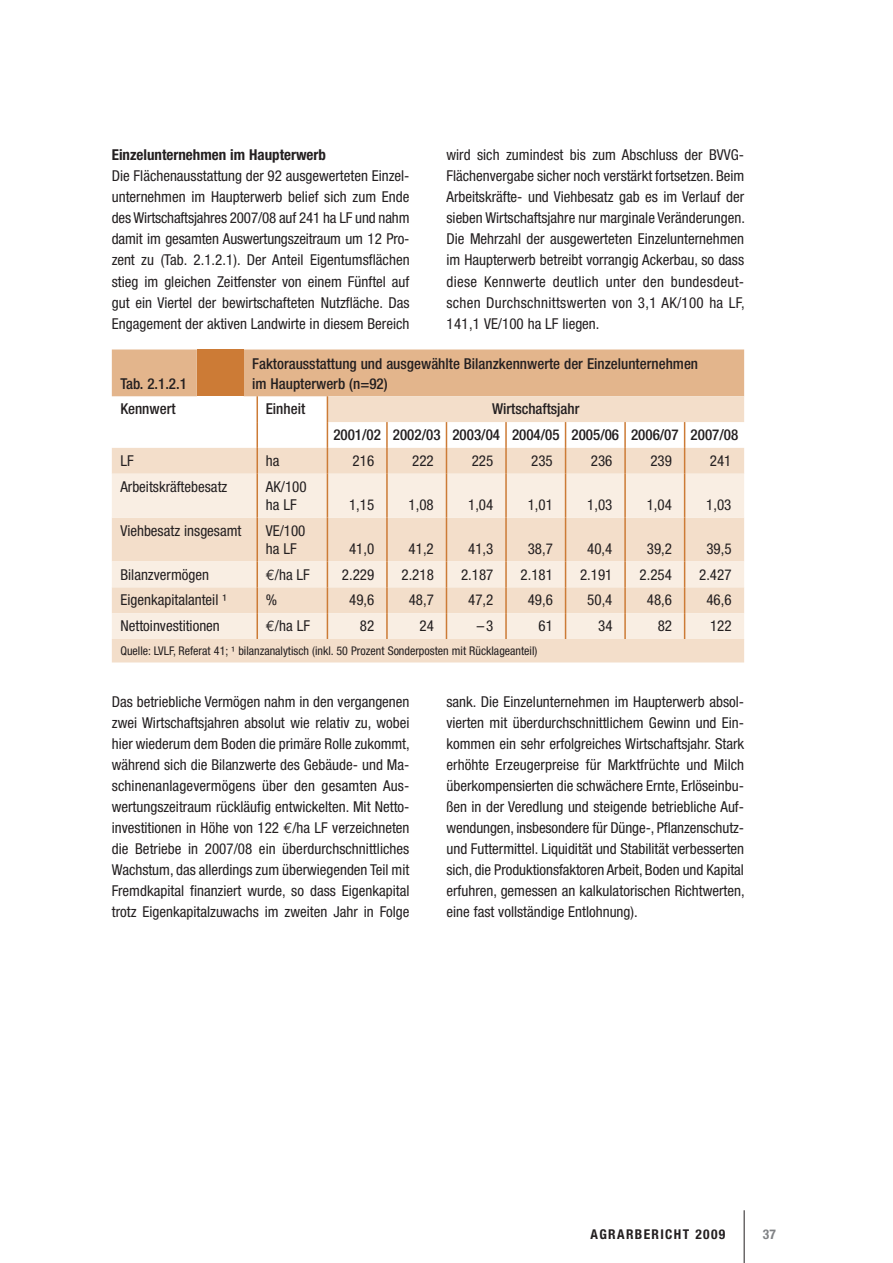
<style>
.page{position:relative;width:893px;height:1263px;background:#fff}
.page>*{position:absolute;margin:0;border:0;box-sizing:border-box;transform-origin:0 0}
.t1{font:condensed 15px/21px "Helvetica Neue";color:#231f20;text-align:justify}
.t2{font:500 condensed 15px/19.5px "Helvetica Neue";color:#231f20}
.t3{font:700 condensed 15px "Helvetica Neue";color:#231f20}
.t4{font:700 condensed 13.5px "Helvetica Neue";letter-spacing:.1em;color:#231f20}
.t5{font:700 condensed 13.5px "Helvetica Neue";color:#808285}
.t6{font:condensed 12px "Helvetica Neue";color:#231f20}
.s1{font-family:"Euro Mono";font-stretch:normal}
</style>
<div class="page">
<hr style="left:744px;top:1210px;width:1px;height:53px;background:#231f20">
<div style="left:112px;top:639px;width:632px;height:23px;background:#f3deca"></div>
<svg style="left:112px;top:474px;width:632px;height:165px;background:#f6e7d8"></svg>
<hr style="left:256px;top:474px;width:2px;height:44px;background:#cc7b36">
<hr style="left:256px;top:518px;width:2px;height:43px;background:#cc7b36">
<hr style="left:256px;top:561px;width:2px;height:26px;background:#cc7b36">
<hr style="left:256px;top:587px;width:2px;height:26px;background:#cc7b36">
<hr style="left:256px;top:613px;width:2px;height:26px;background:#cc7b36">
<svg style="left:112px;top:349px;width:632px;height:125px"></svg>
<hr style="left:327px;top:474px;width:1px;height:44px;background:#cc7b36">
<hr style="left:386px;top:474px;width:2px;height:44px;background:#cc7b36">
<hr style="left:446px;top:474px;width:1px;height:44px;background:#cc7b36">
<hr style="left:505px;top:474px;width:2px;height:44px;background:#cc7b36">
<hr style="left:565px;top:474px;width:1px;height:44px;background:#cc7b36">
<hr style="left:624px;top:474px;width:2px;height:44px;background:#cc7b36">
<hr style="left:684px;top:474px;width:1px;height:44px;background:#cc7b36">
<hr style="left:327px;top:518px;width:1px;height:43px;background:#cc7b36">
<hr style="left:386px;top:518px;width:2px;height:43px;background:#cc7b36">
<hr style="left:446px;top:518px;width:1px;height:43px;background:#cc7b36">
<hr style="left:505px;top:518px;width:2px;height:43px;background:#cc7b36">
<hr style="left:565px;top:518px;width:1px;height:43px;background:#cc7b36">
<hr style="left:624px;top:518px;width:2px;height:43px;background:#cc7b36">
<hr style="left:684px;top:518px;width:1px;height:43px;background:#cc7b36">
<hr style="left:386px;top:561px;width:2px;height:26px;background:#cc7b36">
<hr style="left:505px;top:561px;width:2px;height:26px;background:#cc7b36">
<hr style="left:624px;top:561px;width:2px;height:26px;background:#cc7b36">
<hr style="left:386px;top:587px;width:2px;height:26px;background:#cc7b36">
<hr style="left:505px;top:587px;width:2px;height:26px;background:#cc7b36">
<hr style="left:624px;top:587px;width:2px;height:26px;background:#cc7b36">
<svg style="left:327px;top:561px;width:1px;height:78px"></svg>
<hr style="left:386px;top:613px;width:2px;height:26px;background:#cc7b36">
<svg style="left:446px;top:561px;width:1px;height:78px"></svg>
<hr style="left:505px;top:613px;width:2px;height:26px;background:#cc7b36">
<svg style="left:565px;top:561px;width:1px;height:78px"></svg>
<hr style="left:624px;top:613px;width:2px;height:26px;background:#cc7b36">
<svg style="left:684px;top:561px;width:1px;height:78px"></svg>
<p class="t3" style="left:112px;top:146px;width:216px">Einzelunternehmen im Haupterwerb</p>
<p class="t1" style="left:112px;top:166px;width:299px">Die Flächenausstattung der 92 ausgewerteten Einzel&shy;unternehmen im Haupterwerb belief sich zum Ende des Wirtschaftsjahres 2007/08 auf 241 ha LF und nahm damit im gesamten Auswertungszeitraum um 12 Pro&shy;zent zu (Tab. 2.1.2.1). Der Anteil Eigentumsflächen stieg im gleichen Zeitfenster von einem Fünftel auf gut ein Viertel der bewirtschafteten Nutzfläche. Das Engagement der aktiven Landwirte in diesem Bereich</p>
<p class="t1" style="left:446px;top:145px;width:300px">wird sich zumindest bis zum Abschluss der BVVG-Flächenvergabe sicher noch verstärkt fortsetzen. Beim Arbeitskräfte- und Viehbesatz gab es im Verlauf der sieben Wirtschaftsjahre nur marginale Veränderungen.<br>Die Mehrzahl der ausgewerteten Einzelunternehmen im Haupterwerb betreibt vorrangig Ackerbau, so dass diese Kennwerte deutlich unter den bundesdeut&shy;schen Durchschnittswerten von 3,1 AK/100 ha LF, 141,1 VE/100 ha LF liegen.</p>
<p class="t2" style="left:120px;top:373px;width:68px">Tab. 2.1.2.1</p>
<p class="t2" style="left:252px;top:354px;width:448px">Faktorausstattung und ausgewählte Bilanzkennwerte der Einzelunternehmen im Haupterwerb (n=92)</p>
<p class="t2" style="left:120px;top:399px;width:57px">Kennwert</p>
<p class="t2" style="left:266px;top:399px;width:41px">Einheit</p>
<p class="t2" style="left:333px;top:396px;width:406px;line-height:25.8px;text-align:center">Wirtschaftsjahr<br>2001/02 2002/03 2003/04 2004/05 2005/06 2006/07 2007/08</p>
<p class="t1" style="left:120px;top:450px;width:15px">LF</p>
<p class="t1" style="left:266px;top:450px;width:15px">ha</p>
<p class="t1" style="left:353px;top:450px;width:23px">216</p>
<p class="t1" style="left:412px;top:450px;width:23px">222</p>
<p class="t1" style="left:472px;top:450px;width:23px">225</p>
<p class="t1" style="left:531px;top:450px;width:23px">235</p>
<p class="t1" style="left:591px;top:450px;width:23px">236</p>
<p class="t1" style="left:650px;top:450px;width:23px">239</p>
<p class="t1" style="left:710px;top:450px;width:23px">241</p>
<p class="t1" style="left:120px;top:476px;width:109px">Arbeitskräftebesatz</p>
<p class="t1" style="left:266px;top:477px;width:42px;line-height:18px">AK/100 ha LF</p>
<p class="t1" style="left:349px;top:494px;width:27px">1,15</p>
<p class="t1" style="left:409px;top:494px;width:27px">1,08</p>
<p class="t1" style="left:468px;top:494px;width:27px">1,04</p>
<p class="t1" style="left:528px;top:494px;width:27px">1,01</p>
<p class="t1" style="left:587px;top:494px;width:27px">1,03</p>
<p class="t1" style="left:647px;top:494px;width:27px">1,04</p>
<p class="t1" style="left:706px;top:494px;width:27px">1,03</p>
<p class="t1" style="left:120px;top:520px;width:122px">Viehbesatz insgesamt</p>
<p class="t1" style="left:266px;top:521px;width:41px;line-height:18px">VE/100 ha LF</p>
<p class="t1" style="left:349px;top:538px;width:27px">41,0</p>
<p class="t1" style="left:409px;top:538px;width:27px">41,2</p>
<p class="t1" style="left:468px;top:538px;width:27px">41,3</p>
<p class="t1" style="left:528px;top:538px;width:27px">38,7</p>
<p class="t1" style="left:587px;top:538px;width:27px">40,4</p>
<p class="t1" style="left:647px;top:538px;width:27px">39,2</p>
<p class="t1" style="left:706px;top:538px;width:27px">39,5</p>
<p class="t1" style="left:120px;top:564px;width:90px">Bilanzvermögen</p>
<p class="t1" style="left:266px;top:564px;width:46px"><span class="s1">€</span>/ha LF</p>
<p class="t1" style="left:342px;top:564px;width:34px">2.229</p>
<p class="t1" style="left:401px;top:564px;width:34px">2.218</p>
<p class="t1" style="left:461px;top:564px;width:34px">2.187</p>
<p class="t1" style="left:521px;top:564px;width:34px">2.181</p>
<p class="t1" style="left:580px;top:564px;width:34px">2.191</p>
<p class="t1" style="left:640px;top:564px;width:34px">2.254</p>
<p class="t1" style="left:699px;top:564px;width:34px">2.427</p>
<p class="t1" style="left:120px;top:589px;width:108px">Eigenkapitalanteil ¹</p>
<p class="t1" style="left:266px;top:589px;width:13px">%</p>
<p class="t1" style="left:349px;top:589px;width:27px">49,6</p>
<p class="t1" style="left:409px;top:589px;width:27px">48,7</p>
<p class="t1" style="left:468px;top:589px;width:27px">47,2</p>
<p class="t1" style="left:528px;top:589px;width:27px">49,6</p>
<p class="t1" style="left:587px;top:589px;width:27px">50,4</p>
<p class="t1" style="left:647px;top:589px;width:27px">48,6</p>
<p class="t1" style="left:706px;top:589px;width:27px">46,6</p>
<p class="t1" style="left:121px;top:615px;width:101px">Nettoinvestitionen</p>
<p class="t1" style="left:266px;top:615px;width:46px"><span class="s1">€</span>/ha LF</p>
<p class="t1" style="left:360px;top:615px;width:16px">82</p>
<p class="t1" style="left:419px;top:615px;width:16px">24</p>
<p class="t1" style="left:477px;top:615px;width:18px">–3</p>
<p class="t1" style="left:539px;top:615px;width:16px">61</p>
<p class="t1" style="left:598px;top:615px;width:16px">34</p>
<p class="t1" style="left:658px;top:615px;width:16px">82</p>
<p class="t1" style="left:710px;top:615px;width:23px">122</p>
<p class="t6" style="left:120px;top:644px;width:419px">Quelle: LVLF, Referat 41; ¹ bilanzanalytisch (inkl. 50 Prozent Sonderposten mit Rücklageanteil)</p>
<p class="t1" style="left:112px;top:691px;width:299px">Das betriebliche Vermögen nahm in den vergangenen zwei Wirtschaftsjahren absolut wie relativ zu, wobei hier wiederum dem Boden die primäre Rolle zukommt, während sich die Bilanzwerte des Gebäude- und Ma&shy;schinenanlagevermögens über den gesamten Aus&shy;wertungszeitraum rückläufig entwickelten. Mit Netto&shy;investitionen in Höhe von 122 <span class="s1">€</span>/ha LF verzeichneten die Betriebe in 2007/08 ein überdurchschnittliches Wachstum, das allerdings zum überwiegenden Teil mit Fremdkapital finanziert wurde, so dass Eigenkapital trotz Eigenkapitalzuwachs im zweiten Jahr in Folge</p>
<p class="t1" style="left:446px;top:691px;width:300px">sank. Die Einzelunternehmen im Haupterwerb absol&shy;vierten mit überdurchschnittlichem Gewinn und Ein&shy;kommen ein sehr erfolgreiches Wirtschaftsjahr. Stark erhöhte Erzeugerpreise für Marktfrüchte und Milch überkompensierten die schwächere Ernte, Erlöseinbu&shy;ßen in der Veredlung und steigende betriebliche Auf&shy;wendungen, insbesondere für Dünge-, Pflanzenschutz&shy;und Futtermittel. Liquidität und Stabilität verbesserten sich, die Produktionsfaktoren Arbeit, Boden und Kapital erfuhren, gemessen an kalkulatorischen Richtwerten, eine fast vollständige Entlohnung).</p>
<p class="t4" style="left:591px;top:1225px;width:136px">AGRARBERICHT 2009</p>
<p class="t5" style="left:763px;top:1225px;width:14px">37</p>
</div>
